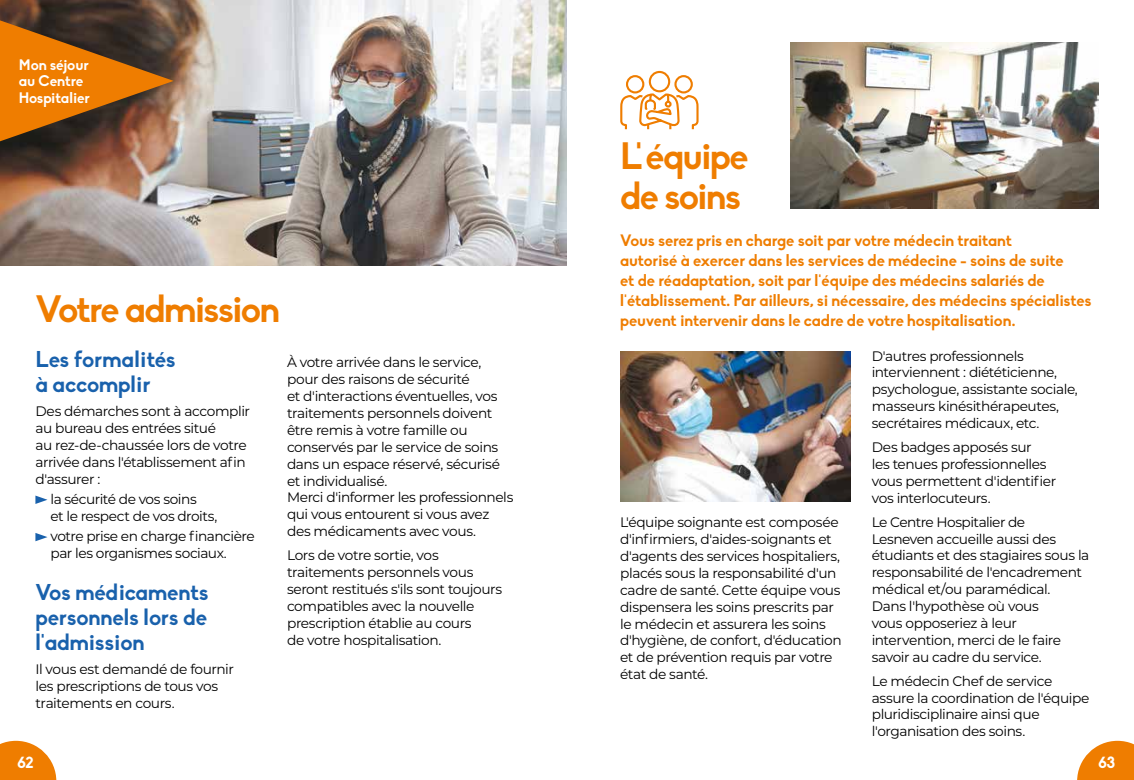
<style>
.page{position:relative;width:1134px;height:780px;background:#fff}
.page>*{position:absolute;margin:0;border:0;box-sizing:border-box;transform-origin:0 0}
.t1{font:700 37.5px/40px "Biko";letter-spacing:-.05em;color:#ef7d00}
.t2{font:700 22.5px/25px "Biko";letter-spacing:-.01em;color:#1961ac}
.t3{font:700 16.25px/20px "Biko";letter-spacing:-.015em;color:#ef7d00}
.t4{font:700 15.88px "Biko";color:#fff}
.t5{font:700 15px/16.2px "Biko";letter-spacing:-.01em;color:#fff}
.t6{font:13.75px/16.9px "Montserrat";letter-spacing:-.03em;color:#000}
</style>
<div class="page">
<svg style="left:0;top:740px;width:56px;height:40px"></svg>
<svg style="left:1077px;top:740px;width:57px;height:40px"></svg>
<img style="left:0;top:0;width:567px;height:266px">
<svg style="left:0;top:20px;width:174px;height:121px"></svg>
<svg style="left:35px;top:495px;width:12px;height:9px"></svg>
<svg style="left:35px;top:533px;width:12px;height:8px"></svg>
<img style="left:620px;top:351px;width:230px;height:150px">
<svg style="left:620px;top:70px;width:79px;height:60px"></svg>
<img style="left:791px;top:43px;width:307px;height:165px">
<p class="t5" style="left:19px;top:57px;width:72px">Mon séjour au Centre<br>Hospitalier</p>
<h1 class="t1" style="left:36px;top:289px;width:246px">Votre admission</h1>
<h2 class="t2" style="left:35px;top:347px;width:142px">Les formalités à accomplir</h2>
<p class="t6" style="left:35px;top:402px;width:216px">Des démarches sont à accomplir au bureau des entrées situé<br>au rez-de-chaussée lors de votre arrivée dans l'établissement afin d'assurer :</p>
<p class="t6" style="left:50px;top:490px;width:168px">la sécurité de vos soins<br>et le respect de vos droits,</p>
<p class="t6" style="left:50px;top:527px;width:206px">votre prise en charge financière par les organismes sociaux.</p>
<h2 class="t2" style="left:35px;top:580px;width:175px;text-align:justify">Vos médicaments personnels lors de l'admission</h2>
<p class="t6" style="left:35px;top:660px;width:200px">Il vous est demandé de fournir les prescriptions de tous vos traitements en cours.</p>
<p class="t6" style="left:287px;top:353px;width:228px">À votre arrivée dans le service, pour des raisons de sécurité<br>et d'interactions éventuelles, vos traitements personnels doivent être remis à votre famille ou conservés par le service de soins dans un espace réservé, sécurisé et individualisé.<br>Merci d'informer les professionnels qui vous entourent si vous avez des médicaments avec vous.</p>
<p class="t6" style="left:287px;top:546px;width:217px">Lors de votre sortie, vos traitements personnels vous seront restitués s'ils sont toujours compatibles avec la nouvelle prescription établie au cours<br>de votre hospitalisation.</p>
<h1 class="t1" style="left:620px;top:136px;width:130px">L'équipe de soins</h1>
<p class="t3" style="left:620px;top:230px;width:473px">Vous serez pris en charge soit par votre médecin traitant<br>autorisé à exercer dans les services de médecine - soins de suite<br>et de réadaptation, soit par l'équipe des médecins salariés de l'établissement. Par ailleurs, si nécessaire, des médecins spécialistes peuvent intervenir dans le cadre de votre hospitalisation.</p>
<p class="t6" style="left:620px;top:513px;width:223px">L'équipe soignante est composée d'infirmiers, d'aides-soignants et d'agents des services hospitaliers, placés sous la responsabilité d'un cadre de santé. Cette équipe vous dispensera les soins prescrits par le médecin et assurera les soins d'hygiène, de confort, d'éducation et de prévention requis par votre état de santé.</p>
<p class="t6" style="left:872px;top:347px;width:208px">D'autres professionnels interviennent : diététicienne, psychologue, assistante sociale, masseurs kinésithérapeutes, secrétaires médicaux, etc.</p>
<p class="t6" style="left:872px;top:438px;width:186px">Des badges apposés sur<br>les tenues professionnelles vous permettent d'identifier vos interlocuteurs.</p>
<p class="t6" style="left:872px;top:513px;width:219px">Le Centre Hospitalier de<br>Lesneven accueille aussi des étudiants et des stagiaires sous la responsabilité de l'encadrement médical et/ou paramédical.<br>Dans l'hypothèse où vous<br>vous opposeriez à leur intervention, merci de le faire savoir au cadre du service.</p>
<p class="t6" style="left:872px;top:671px;width:219px">Le médecin Chef de service assure la coordination de l'équipe pluridisciplinaire ainsi que l'organisation des soins.</p>
<p class="t4" style="left:18px;top:753px;width:18px">62</p>
<p class="t4" style="left:1098px;top:753px;width:18px">63</p>
</div>
